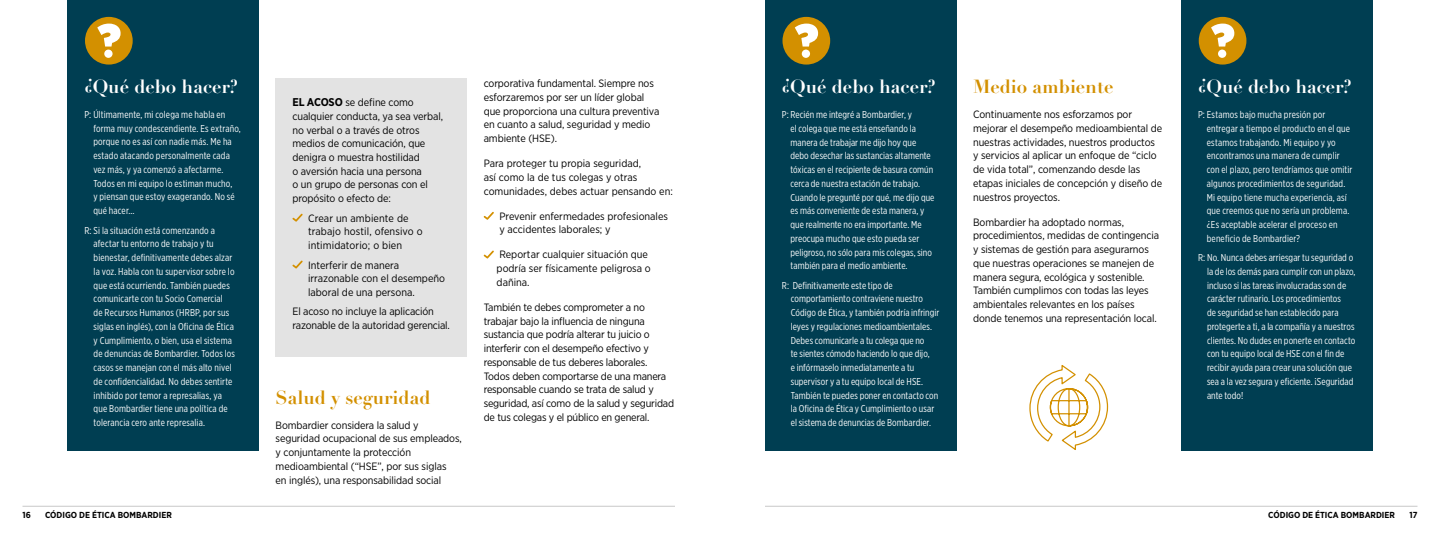
<style>
.page{position:relative;width:1440px;height:540px;background:#fff}
.page>*{position:absolute;margin:0;border:0;box-sizing:border-box;transform-origin:0 0}
.t1{font:700 18.75px "Didot LH";color:#fff}
.t2{font:700 18.75px "Didot LH";color:#d39000}
.t3{font:10.62px/13.8px "Gotham Narrow";letter-spacing:-.01em;color:#000}
.t4{font:10.62px/13.8px "Gotham Narrow";letter-spacing:.01em;color:#000}
.t5{font:10px/13.8px "Gotham X Narrow";letter-spacing:.005em;color:#fff}
.t6{font:700 8.75px "Gotham Narrow";color:#000}
.s1{font-weight:700;font-size:11.25px}
</style>
<div class="page">
<div style="left:68px;top:0;width:191px;height:450px;background:#003e52"></div>
<div style="left:765px;top:0;width:191px;height:450px;background:#003e52"></div>
<div style="left:1181px;top:0;width:191px;height:450px;background:#003e52"></div>
<div style="left:276px;top:79px;width:191px;height:278px;background:#e3e3e3"></div>
<div style="left:85px;top:17px;width:48px;height:48px;background:#d39000;border-radius:50%"></div>
<svg style="left:97px;top:24px;width:24px;height:23px"></svg>
<div style="left:104px;top:50px;width:9px;height:8px;background:#fff;border-radius:50%"></div>
<div style="left:783px;top:17px;width:47px;height:48px;background:#d39000;border-radius:50%"></div>
<svg style="left:795px;top:24px;width:23px;height:23px"></svg>
<div style="left:802px;top:50px;width:8px;height:8px;background:#fff;border-radius:50%"></div>
<div style="left:1199px;top:17px;width:47px;height:48px;background:#d39000;border-radius:50%"></div>
<svg style="left:1211px;top:24px;width:23px;height:23px"></svg>
<div style="left:1218px;top:50px;width:8px;height:8px;background:#fff;border-radius:50%"></div>
<svg style="left:1029px;top:365px;width:80px;height:85px"></svg>
<svg style="left:292px;top:214px;width:11px;height:8px"></svg>
<svg style="left:292px;top:261px;width:11px;height:8px"></svg>
<svg style="left:484px;top:212px;width:10px;height:8px"></svg>
<svg style="left:484px;top:251px;width:10px;height:8px"></svg>
<hr style="left:22px;top:506px;width:653px;height:1px;background:#c8c8c8">
<hr style="left:765px;top:506px;width:653px;height:1px;background:#c8c8c8">
<h1 class="t1" style="left:84px;top:75px;width:155px">¿Qué debo hacer?</h1>
<p class="t5" style="left:93px;top:107px;width:149px;text-indent:-9px">P: Últimamente, mi colega me habla en forma muy condescendiente. Es extraño, porque no es así con nadie más. Me ha estado atacando personalmente cada vez más, y ya comenzó a afectarme.<br>Todos en mi equipo lo estiman mucho,<br>y piensan que estoy exagerando. No sé qué hacer…</p>
<p class="t5" style="left:94px;top:223px;width:143px;text-indent:-9px">R: Si la situación está comenzando a afectar tu entorno de trabajo y tu bienestar, definitivamente debes alzar la voz. Habla con tu supervisor sobre lo que está ocurriendo. También puedes comunicarte con tu Socio Comercial<br>de Recursos Humanos (HRBP, por sus siglas en inglés), con la Oficina de Ética y Cumplimiento, o bien, usa el sistema de denuncias de Bombardier. Todos los casos se manejan con el más alto nivel de confidencialidad. No debes sentirte inhibido por temor a represalias, ya que Bombardier tiene una política de tolerancia cero ante represalia.</p>
<p class="t3" style="left:292px;top:95px;width:152px"><span class="s1">EL ACOSO</span> se define como cualquier conducta, ya sea verbal, no verbal o a través de otros medios de comunicación, que denigra o muestra hostilidad<br>o aversión hacia una persona<br>o un grupo de personas con el propósito o efecto de:</p>
<p class="t4" style="left:308px;top:211px;width:116px">Crear un ambiente de trabajo hostil, ofensivo o intimidatorio; o bien</p>
<p class="t3" style="left:308px;top:258px;width:138px">Interferir de manera irrazonable con el desempeño laboral de una persona.</p>
<p class="t3" style="left:292px;top:305px;width:159px">El acoso no incluye la aplicación razonable de la autoridad gerencial.</p>
<h1 class="t2" style="left:276px;top:386px;width:156px">Salud y seguridad</h1>
<p class="t3" style="left:276px;top:418px;width:188px">Bombardier considera la salud y seguridad ocupacional de sus empleados, y conjuntamente la protección medioambiental (“HSE”, por sus siglas<br>en inglés), una responsabilidad social</p>
<p class="t3" style="left:484px;top:76px;width:177px">corporativa fundamental. Siempre nos esforzaremos por ser un líder global que proporciona una cultura preventiva en cuanto a salud, seguridad y medio ambiente (HSE).</p>
<p class="t3" style="left:484px;top:156px;width:191px">Para proteger tu propia seguridad,<br>así como la de tus colegas y otras comunidades, debes actuar pensando en:</p>
<p class="t3" style="left:499px;top:209px;width:170px">Prevenir enfermedades profesionales y accidentes laborales; y</p>
<p class="t3" style="left:497px;top:248px;width:156px">Reportar cualquier situación que podría ser físicamente peligrosa o dañina.</p>
<p class="t3" style="left:484px;top:300px;width:192px">También te debes comprometer a no trabajar bajo la influencia de ninguna sustancia que podría alterar tu juicio o interferir con el desempeño efectivo y responsable de tus deberes laborales.<br>Todos deben comportarse de una manera responsable cuando se trata de salud y seguridad, así como de la salud y seguridad de tus colegas y el público en general.</p>
<h1 class="t1" style="left:782px;top:75px;width:155px">¿Qué debo hacer?</h1>
<p class="t5" style="left:791px;top:108px;width:145px;text-indent:-9px">P: Recién me integré a Bombardier, y<br>el colega que me está enseñando la manera de trabajar me dijo hoy que debo desechar las sustancias altamente tóxicas en el recipiente de basura común cerca de nuestra estación de trabajo.<br>Cuando le pregunté por qué, me dijo que es más conveniente de esta manera, y que realmente no era importante. Me preocupa mucho que esto pueda ser peligroso, no sólo para mis colegas, sino también para el medio ambiente.</p>
<p class="t5" style="left:791px;top:278px;width:150px;text-indent:-9px">R: Definitivamente este tipo de comportamiento contraviene nuestro Código de Ética, y también podría infringir leyes y regulaciones medioambientales.<br>Debes comunicarle a tu colega que no<br>te sientes cómodo haciendo lo que dijo,<br>e infórmaselo inmediatamente a tu supervisor y a tu equipo local de HSE.<br>También te puedes poner en contacto con la Oficina de Ética y Cumplimiento o usar el sistema de denuncias de Bombardier.</p>
<h1 class="t2" style="left:973px;top:75px;width:142px">Medio ambiente</h1>
<p class="t3" style="left:973px;top:107px;width:191px">Continuamente nos esforzamos por mejorar el desempeño medioambiental de nuestras actividades, nuestros productos y servicios al aplicar un enfoque de “ciclo de vida total”, comenzando desde las etapas iniciales de concepción y diseño de nuestros proyectos.</p>
<p class="t3" style="left:973px;top:215px;width:188px">Bombardier ha adoptado normas, procedimientos, medidas de contingencia y sistemas de gestión para asegurarnos que nuestras operaciones se manejen de manera segura, ecológica y sostenible.<br>También cumplimos con todas las leyes ambientales relevantes en los países donde tenemos una representación local.</p>
<h1 class="t1" style="left:1198px;top:75px;width:155px">¿Qué debo hacer?</h1>
<p class="t5" style="left:1207px;top:108px;width:147px;text-indent:-9px">P: Estamos bajo mucha presión por entregar a tiempo el producto en el que estamos trabajando. Mi equipo y yo encontramos una manera de cumplir con el plazo, pero tendríamos que omitir algunos procedimientos de seguridad.<br>Mi equipo tiene mucha experiencia, así que creemos que no sería un problema. ¿Es aceptable acelerar el proceso en beneficio de Bombardier?</p>
<p class="t5" style="left:1207px;top:251px;width:150px;text-indent:-9px">R: No. Nunca debes arriesgar tu seguridad o la de los demás para cumplir con un plazo, incluso si las tareas involucradas son de carácter rutinario. Los procedimientos<br>de seguridad se han establecido para protegerte a ti, a la compañía y a nuestros clientes. No dudes en ponerte en contacto con tu equipo local de HSE con el fin de recibir ayuda para crear una solución que sea a la vez segura y eficiente. ¡Seguridad ante todo!</p>
<p class="t6" style="left:22px;top:509px;width:10px">16</p>
<p class="t6" style="left:45px;top:509px;width:128px">CÓDIGO DE ÉTICA BOMBARDIER</p>
<p class="t6" style="left:1268px;top:509px;width:128px">CÓDIGO DE ÉTICA BOMBARDIER</p>
<p class="t6" style="left:1410px;top:509px;width:9px">17</p>
</div>
